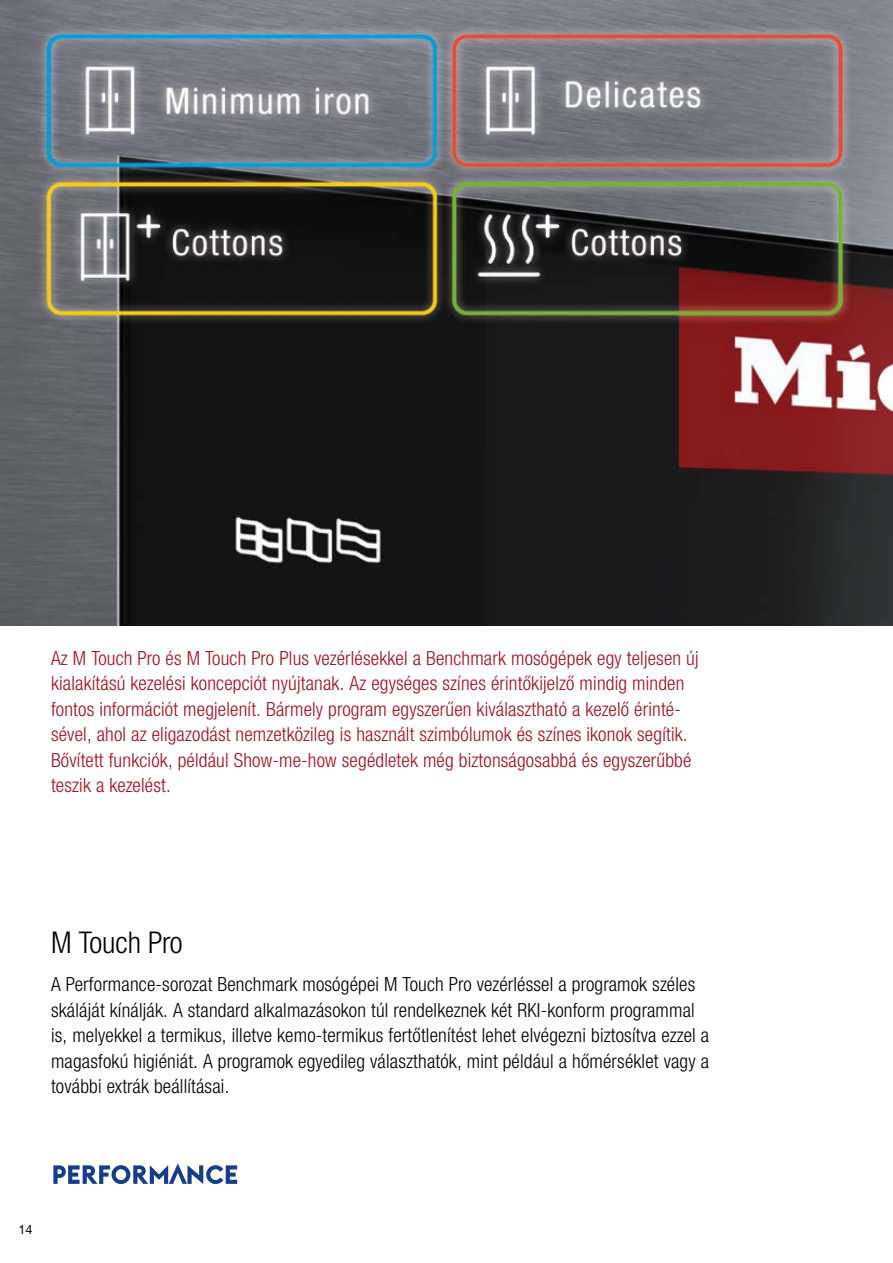
<style>
.page{position:relative;width:893px;height:1263px;background:#fff}
.page>*{position:absolute;margin:0;border:0;box-sizing:border-box;transform-origin:0 0}
.t1{font:300 condensed 30px "Helvetica Neue LTW1 G";letter-spacing:-.005em;color:#000}
.t2{font:300 condensed 19.5px/25.5px "Helvetica Neue LTW1 G";letter-spacing:.01em;color:#a60d1f}
.t3{font:300 condensed 19.5px/25.5px "Helvetica Neue LTW1 G";letter-spacing:.01em;color:#000}
.t4{font:12.75px "Helvetica Neue LTW1 G";color:#000}
</style>
<div class="page">
<img style="left:0;top:0;width:893px;height:625px">
<svg style="left:53px;top:1163px;width:184px;height:21px"></svg>
<p class="t2" style="left:51px;top:645px;width:649px">Az M Touch Pro és M Touch Pro Plus vezérlésekkel a Benchmark mosógépek egy teljesen új kialakítású kezelési koncepciót nyújtanak. Az egységes színes érintőkijelző mindig minden fontos információt megjelenít. Bármely program egyszerűen kiválasztható a kezelő érinté&shy;sével, ahol az eligazodást nemzetközileg is használt szimbólumok és színes ikonok segítik.<br>Bővített funkciók, például Show-me-how segédletek még biztonságosabbá és egyszerűbbé teszik a kezelést.</p>
<h1 class="t1" style="left:51px;top:924px;width:133px">M Touch Pro</h1>
<p class="t3" style="left:51px;top:971px;width:660px">A Performance-sorozat Benchmark mosógépei M Touch Pro vezérléssel a programok széles skáláját kínálják. A standard alkalmazásokon túl rendelkeznek két RKI-konform programmal is, melyekkel a termikus, illetve kemo-termikus fertőtlenítést lehet elvégezni biztosítva ezzel a magasfokú higiéniát. A programok egyedileg választhatók, mint például a hőmérséklet vagy a további extrák beállításai.</p>
<p class="t4" style="left:18px;top:1221px;width:16px">14</p>
</div>
